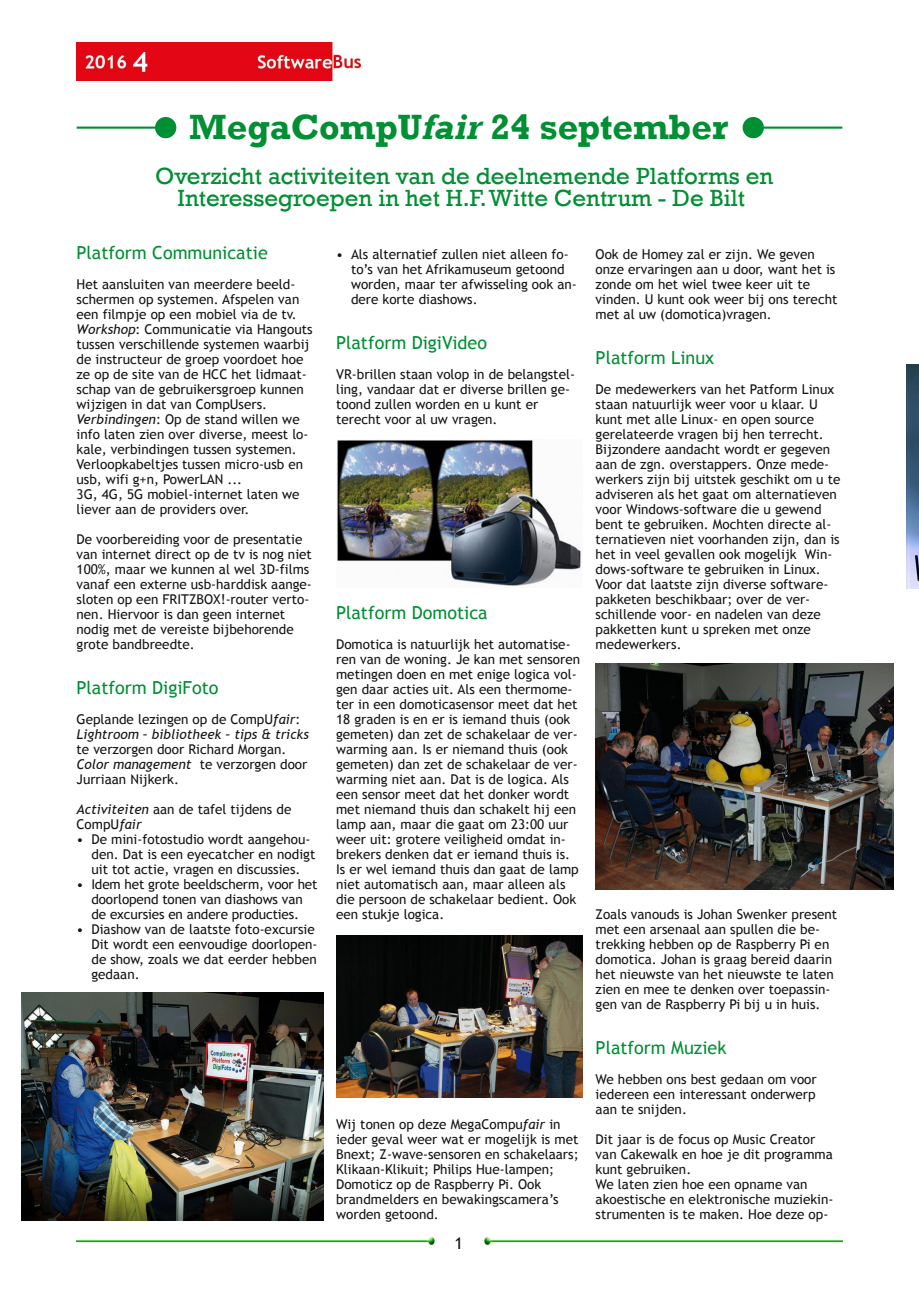
<style>
.page{position:relative;width:919px;height:1289px;background:#fff}
.page>*{position:absolute;margin:0;border:0;box-sizing:border-box;transform-origin:0 0}
.t1{font:700 36px "Rockwell";color:#008f33}
.t2{font:24px/22.5px "Rockwell";color:#008f33;text-align:center}
.t3{font:18px "Trebuchet MS";color:#008f33}
.t4{font:16.5px "Trebuchet MS";color:#161413}
.t5{font:13.5px/15px "Trebuchet MS";color:#161413}
.t6{font:italic 13.5px/15px "Trebuchet MS";color:#161413}
.s1{font-style:italic}
.s2{font-style:normal}
</style>
<div class="page">
<img style="left:77px;top:43px;width:283px;height:38px">
<img style="left:77px;top:1237px;width:358px;height:7px">
<img style="left:484px;top:1237px;width:358px;height:7px">
<hr style="left:753px;top:126px;width:89px;height:3px;background:#008f33">
<div style="left:742px;top:117px;width:21px;height:21px;background:#008f33;border-radius:50%"></div>
<hr style="left:77px;top:126px;width:89px;height:3px;background:#008f33">
<div style="left:155px;top:117px;width:21px;height:21px;background:#008f33;border-radius:50%"></div>
<img style="left:21px;top:992px;width:302px;height:227px">
<img style="left:336px;top:439px;width:245px;height:147px">
<img style="left:336px;top:935px;width:247px;height:162px">
<img style="left:595px;top:663px;width:298px;height:226px">
<img style="left:906px;top:365px;width:12px;height:223px">
<h1 class="t1" style="left:189px;top:105px;width:540px">MegaCompU<span class="s1">fair</span> 24 september</h1>
<h2 class="t2" style="left:155px;top:164px;width:619px">Overzicht activiteiten van de deelnemende Platforms en<br>Interessegroepen in het H.F.Witte Centrum - De Bilt</h2>
<h3 class="t3" style="left:77px;top:242px;width:193px">Platform Communicatie</h3>
<p class="t5" style="left:77px;top:276px;width:237px">Het aansluiten van meerdere beeld‐ schermen op systemen. Afspelen van een filmpje op een mobiel via de tv.<br><span class="s1">Workshop</span>: Communicatie via Hangouts tussen verschillende systemen waarbij de instructeur de groep voordoet hoe ze op de site van de HCC het lidmaat‐ schap van de gebruikersgroep kunnen wijzigen in dat van CompUsers.<br><span class="s1">Verbindingen</span>: Op de stand willen we info laten zien over diverse, meest lo‐ kale, verbindingen tussen systemen.<br>Verloopkabeltjes tussen micro‐usb en usb, wifi g+n, PowerLAN ...<br>3G, 4G, 5G mobiel‐internet laten we liever aan de providers over.</p>
<p class="t5" style="left:77px;top:531px;width:237px">De voorbereiding voor de presentatie van internet direct op de tv is nog niet 100%, maar we kunnen al wel 3D‐films vanaf een externe usb‐harddisk aange‐ sloten op een FRITZBOX!‐router verto‐ nen. Hiervoor is dan geen internet nodig met de vereiste bijbehorende grote bandbreedte.</p>
<h3 class="t3" style="left:77px;top:677px;width:143px">Platform DigiFoto</h3>
<p class="t6" style="left:77px;top:711px;width:234px"><span class="s2">Geplande lezingen op de CompU</span>fair<span class="s2">:<br></span>Lightroom – bibliotheek – tips &amp; tricks</p>
<p class="t5" style="left:77px;top:741px;width:232px">te verzorgen door Richard Morgan.<br><span class="s1">Color management</span> te verzorgen door<br>Jurriaan Nijkerk.</p>
<p class="t5" style="left:77px;top:801px;width:216px"><span class="s1">Activiteiten</span> aan de tafel tijdens de<br>CompU<span class="s1">fair</span></p>
<p class="t5" style="left:91px;top:831px;width:225px;text-indent:-15px">• De mini‐fotostudio wordt aangehou‐ den. Dat is een eyecatcher en nodigt uit tot actie, vragen en discussies.</p>
<p class="t5" style="left:77px;top:876px;width:242px;text-align:center">• Idem het grote beeldscherm, voor het doorlopend tonen van diashows van<br>de excursies en andere producties.</p>
<p class="t5" style="left:91px;top:921px;width:227px;text-indent:-15px">• Diashow van de laatste foto‐excursie<br>Dit wordt een eenvoudige doorlopen‐ de show, zoals we dat eerder hebben gedaan.</p>
<p class="t5" style="left:351px;top:246px;width:227px;text-indent:-15px">• Als alternatief zullen niet alleen fo‐ to’s van het Afrikamuseum getoond worden, maar ter afwisseling ook an‐ dere korte diashows.</p>
<h3 class="t3" style="left:336px;top:332px;width:152px">Platform DigiVideo</h3>
<p class="t5" style="left:336px;top:366px;width:240px">VR‐brillen staan volop in de belangstel‐ ling, vandaar dat er diverse brillen ge‐ toond zullen worden en u kunt er terecht voor al uw vragen.</p>
<p class="t5" style="left:595px;top:246px;width:243px">Ook de Homey zal er zijn. We geven onze ervaringen aan u door, want het is zonde om het wiel twee keer uit te vinden. U kunt ook weer bij ons terecht met al uw (domotica)vragen.</p>
<h3 class="t3" style="left:595px;top:347px;width:120px">Platform Linux</h3>
<p class="t5" style="left:595px;top:381px;width:246px">De medewerkers van het Patform Linux staan natuurlijk weer voor u klaar. U kunt met alle Linux‐ en open source gerelateerde vragen bij hen terrecht.<br>Bijzondere aandacht wordt er gegeven aan de zgn. overstappers. Onze mede‐ werkers zijn bij uitstek geschikt om u te adviseren als het gaat om alternatieven voor Windows‐software die u gewend bent te gebruiken. Mochten directe al‐ ternatieven niet voorhanden zijn, dan is het in veel gevallen ook mogelijk Win‐ dows‐software te gebruiken in Linux.<br>Voor dat laatste zijn diverse software‐ pakketen beschikbaar; over de ver‐ schillende voor‐ en nadelen van deze pakketten kunt u spreken met onze medewerkers.</p>
<h3 class="t3" style="left:336px;top:602px;width:153px">Platform Domotica</h3>
<p class="t5" style="left:336px;top:636px;width:245px">Domotica is natuurlijk het automatise‐ ren van de woning. Je kan met sensoren metingen doen en met enige logica vol‐ gen daar acties uit. Als een thermome‐ ter in een domoticasensor meet dat het 18 graden is en er is iemand thuis (ook gemeten) dan zet de schakelaar de ver‐ warming aan. Is er niemand thuis (ook gemeten) dan zet de schakelaar de ver‐ warming niet aan. Dat is de logica. Als een sensor meet dat het donker wordt met niemand thuis dan schakelt hij een lamp aan, maar die gaat om 23:00 uur weer uit: grotere veiligheid omdat in‐ brekers denken dat er iemand thuis is.<br>Is er wel iemand thuis dan gaat de lamp niet automatisch aan, maar alleen als die persoon de schakelaar bedient. Ook een stukje logica.</p>
<p class="t5" style="left:595px;top:906px;width:243px">Zoals vanouds is Johan Swenker present met een arsenaal aan spullen die be‐ trekking hebben op de Raspberry Pi en domotica. Johan is graag bereid daarin het nieuwste van het nieuwste te laten zien en mee te denken over toepassin‐ gen van de Raspberry Pi bij u in huis.</p>
<h3 class="t3" style="left:595px;top:1037px;width:132px">Platform Muziek</h3>
<p class="t5" style="left:595px;top:1071px;width:222px;text-align:justify">We hebben ons best gedaan om voor iedereen een interessant onderwerp aan te snijden.</p>
<p class="t5" style="left:595px;top:1131px;width:239px">Dit jaar is de focus op Music Creator van Cakewalk en hoe je dit programma kunt gebruiken.<br>We laten zien hoe een opname van akoestische en elektronische muziekin‐ strumenten is te maken. Hoe deze op‐</p>
<p class="t5" style="left:336px;top:1116px;width:244px">Wij tonen op deze MegaCompu<span class="s1">fair</span> in ieder geval weer wat er mogelijk is met Bnext; Z‐wave‐sensoren en schakelaars; Klikaan‐Klikuit; Philips Hue‐lampen; Domoticz op de Raspberry Pi. Ook brandmelders en bewakingscamera’s worden getoond.</p>
<p class="t4" style="left:454px;top:1233px;width:10px">1</p>
</div>
